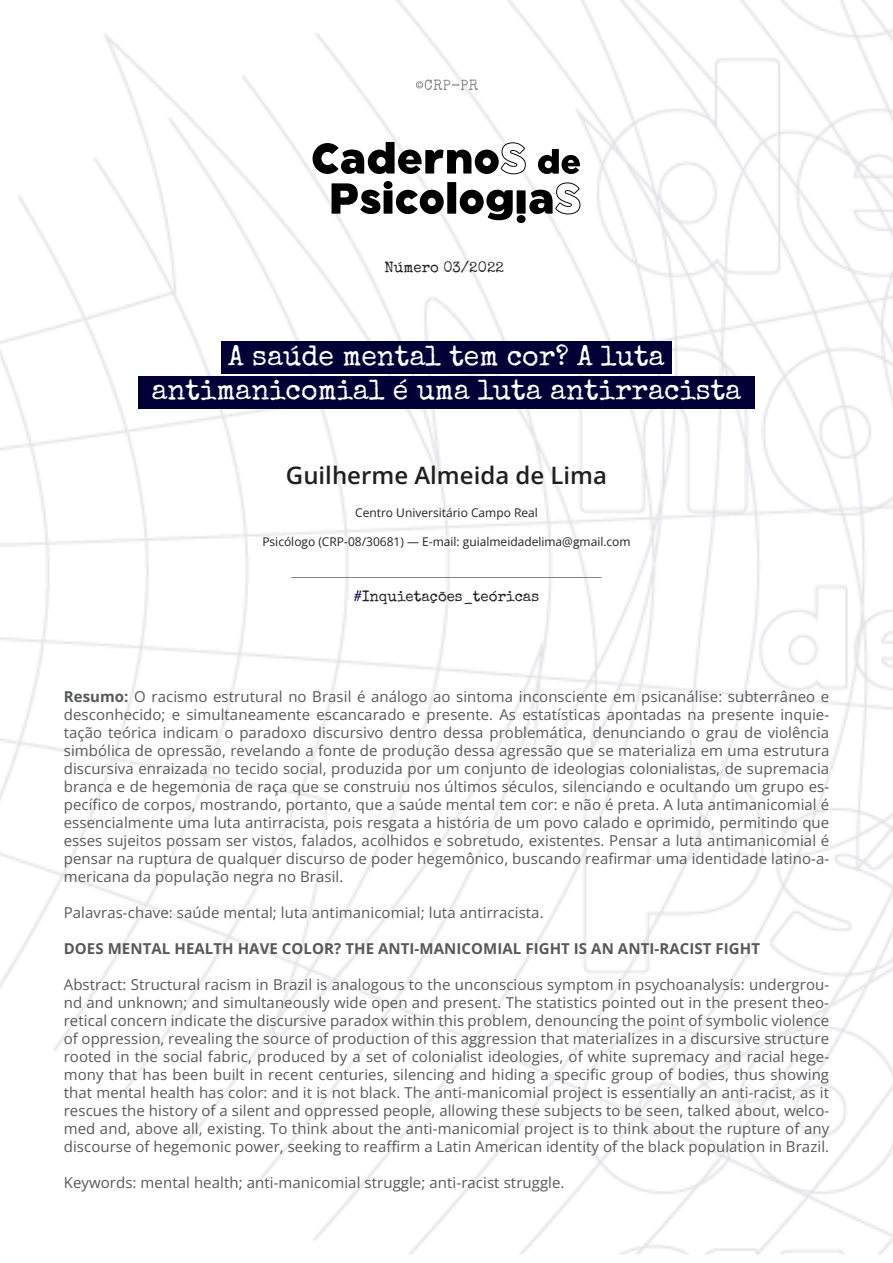
<style>
.page{position:relative;width:893px;height:1263px;background:#fff}
.page>*{position:absolute;margin:0;border:0;box-sizing:border-box;transform-origin:0 0}
.t1{font:28.5px/34.2px "Special Elite";color:#fff;text-align:center}
.t2{font:600 24px "Open Sans";color:#231f20}
.t3{font:15px/18px "Open Sans";letter-spacing:.005em;color:#57585a;text-align:justify}
.t4{font:700 15px "Open Sans";letter-spacing:.005em;color:#57585a}
.t5{font:15px "Special Elite";color:#231f20}
.t6{font:12px "Open Sans";color:#231f20}
.s1{color:#000037}
.s2{font-weight:700}
</style>
<div class="page">
<img style="left:0;top:0;width:893px;height:1254px">
<hr style="left:291px;top:577px;width:311px;height:1px;background:#808285">
<svg style="left:313px;top:142px;width:213px;height:32px"></svg>
<svg style="left:538px;top:149px;width:42px;height:25px"></svg>
<svg style="left:332px;top:181px;width:112px;height:33px"></svg>
<div style="left:447px;top:182px;width:9px;height:32px;background:#000001"></div>
<svg style="left:460px;top:182px;width:121px;height:41px"></svg>
<img style="left:416px;top:79px;width:62px;height:11px">
<div style="left:138px;top:377px;width:617px;height:32px;background:#000037"></div>
<div style="left:221px;top:342px;width:451px;height:32px;background:#000037"></div>
<p class="t5" style="left:384px;top:258px;width:121px">Número 03/2022</p>
<h1 class="t1" style="left:152px;top:339px;width:591px">A saúde mental tem cor? A luta antimanicomial é uma luta antirracista</h1>
<h2 class="t2" style="left:286px;top:458px;width:323px">Guilherme Almeida de Lima</h2>
<p class="t6" style="left:355px;top:505px;width:184px">Centro Universitário Campo Real</p>
<p class="t6" style="left:262px;top:534px;width:370px">Psicólogo (CRP-08/30681) — E-mail: guialmeidadelima@gmail.com</p>
<p class="t5" style="left:354px;top:587px;width:187px"><span class="s1">#</span>Inquietações_teóricas</p>
<p class="t3" style="left:64px;top:687px;width:767px"><span class="s2">Resumo:</span> O racismo estrutural no Brasil é análogo ao sintoma inconsciente em psicanálise: subterrâneo e desconhecido; e simultaneamente escancarado e presente. As estatísticas apontadas na presente inquie&shy;tação teórica indicam o paradoxo discursivo dentro dessa problemática, denunciando o grau de violência simbólica de opressão, revelando a fonte de produção dessa agressão que se materializa em uma estrutura discursiva enraizada no tecido social, produzida por um conjunto de ideologias colonialistas, de supremacia branca e de hegemonia de raça que se construiu nos últimos séculos, silenciando e ocultando um grupo es&shy;pecífico de corpos, mostrando, portanto, que a saúde mental tem cor: e não é preta. A luta antimanicomial é essencialmente uma luta antirracista, pois resgata a história de um povo calado e oprimido, permitindo que esses sujeitos possam ser vistos, falados, acolhidos e sobretudo, existentes. Pensar a luta antimanicomial é pensar na ruptura de qualquer discurso de poder hegemônico, buscando reafirmar uma identidade latino-a&shy;mericana da população negra no Brasil.</p>
<p class="t3" style="left:64px;top:903px;width:481px">Palavras-chave: saúde mental; luta antimanicomial; luta antirracista.</p>
<p class="t4" style="left:64px;top:938px;width:698px">DOES MENTAL HEALTH HAVE COLOR? THE ANTI-MANICOMIAL FIGHT IS AN ANTI-RACIST FIGHT</p>
<p class="t3" style="left:64px;top:975px;width:767px">Abstract: Structural racism in Brazil is analogous to the unconscious symptom in psychoanalysis: undergrou&shy;nd and unknown; and simultaneously wide open and present. The statistics pointed out in the present theo&shy;retical concern indicate the discursive paradox within this problem, denouncing the point of symbolic violence of oppression, revealing the source of production of this aggression that materializes in a discursive structure rooted in the social fabric, produced by a set of colonialist ideologies, of white supremacy and racial hege&shy;mony that has been built in recent centuries, silencing and hiding a specific group of bodies, thus showing that mental health has color: and it is not black. The anti-manicomial project is essentially an anti-racist, as it rescues the history of a silent and oppressed people, allowing these subjects to be seen, talked about, welco&shy;med and, above all, existing. To think about the anti-manicomial project is to think about the rupture of any discourse of hegemonic power, seeking to reaffirm a Latin American identity of the black population in Brazil.</p>
<p class="t3" style="left:64px;top:1173px;width:502px">Keywords: mental health; anti-manicomial struggle; anti-racist struggle.</p>
</div>
